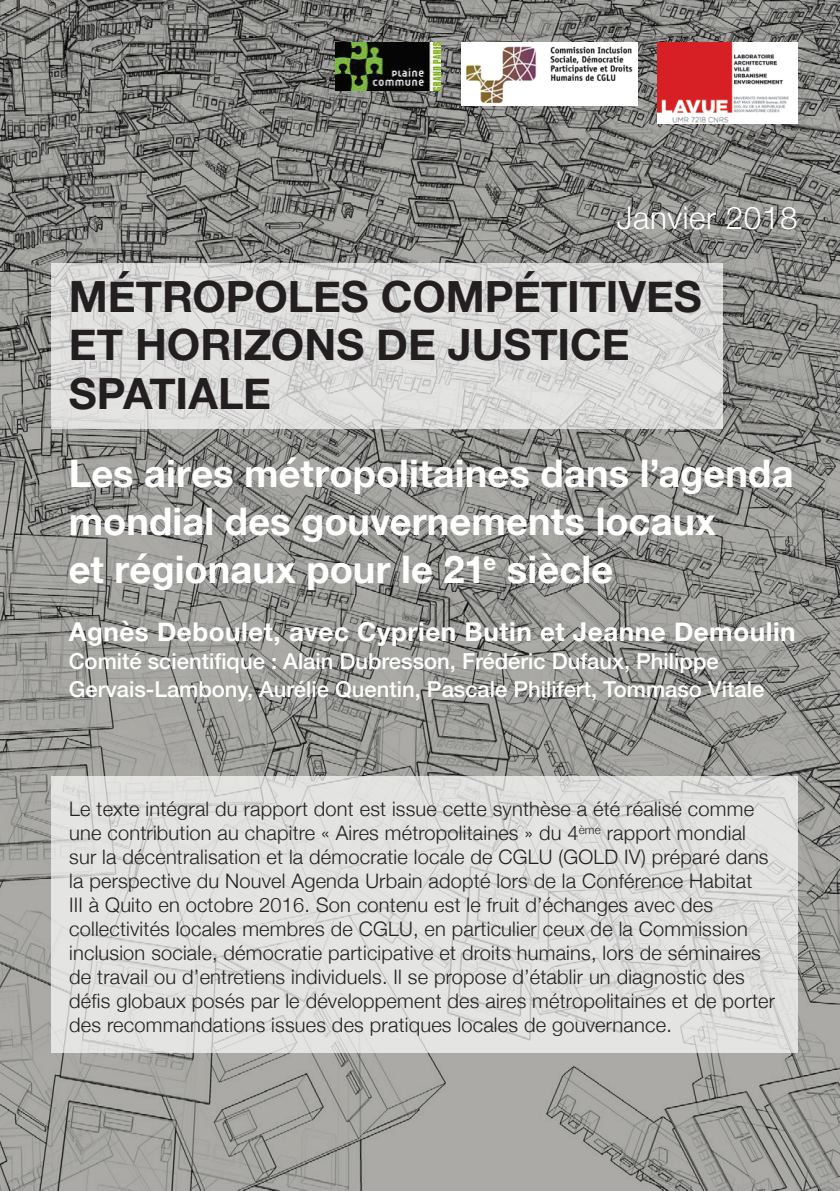
<style>
.page{position:relative;width:840px;height:1191px;background:#fff}
.page>*{position:absolute;margin:0;border:0;box-sizing:border-box;transform-origin:0 0}
.t1{font:700 43px/48.2px "Helvetica Neue";letter-spacing:-.005em;color:#231f20}
.t2{font:700 38px/48px "Helvetica Neue";letter-spacing:.005em;color:#fff}
.t3{font:300 31.4px "Helvetica Neue";letter-spacing:.02em;color:#fff}
.t4{font:700 26px "Helvetica Neue";letter-spacing:.02em;color:#fff}
.t5{font:500 22px/28px "Helvetica Neue";color:#fff}
.t6{font:300 20px/24px "Helvetica Neue";letter-spacing:.01em;color:#231f20}
</style>
<div class="page">
<img style="left:0;top:0;width:839px;height:1191px">
<svg style="left:51px;top:263px;width:671px;height:166px;background:#d9d9d8"></svg>
<svg style="left:51px;top:776px;width:746px;height:276px;background:#dfdfde"></svg>
<img style="left:335px;top:43px;width:105px;height:48px">
<img style="left:657px;top:43px;width:140px;height:80px">
<img style="left:461px;top:43px;width:176px;height:62px">
<h3 class="t3" style="left:616px;top:193px;width:182px">Janvier 2018</h3>
<h1 class="t1" style="left:69px;top:274px;width:634px">MÉTROPOLES COMPÉTITIVES<br>ET HORIZONS DE JUSTICE<br>SPATIALE</h1>
<h2 class="t2" style="left:69px;top:450px;width:726px">Les aires métropolitaines dans l’agenda mondial des gouvernements locaux<br>et régionaux pour le 21<sup>e</sup> siècle</h2>
<h3 class="t4" style="left:69px;top:611px;width:728px">Agnès Deboulet, avec Cyprien Butin et Jeanne Demoulin</h3>
<p class="t5" style="left:69px;top:645px;width:696px">Comité scientifique : Alain Dubresson, Frédéric Dufaux, Philippe<br>Gervais-Lambony, Aurélie Quentin, Pascale Philifert, Tommaso Vitale</p>
<p class="t6" style="left:69px;top:795px;width:707px">Le texte intégral du rapport dont est issue cette synthèse a été réalisé comme une contribution au chapitre « Aires métropolitaines » du 4<sup>ème</sup> rapport mondial sur la décentralisation et la démocratie locale de CGLU (GOLD IV) préparé dans la perspective du Nouvel Agenda Urbain adopté lors de la Conférence Habitat<br>III à Quito en octobre 2016. Son contenu est le fruit d’échanges avec des collectivités locales membres de CGLU, en particulier ceux de la Commission inclusion sociale, démocratie participative et droits humains, lors de séminaires de travail ou d’entretiens individuels. Il se propose d’établir un diagnostic des défis globaux posés par le développement des aires métropolitaines et de porter des recommandations issues des pratiques locales de gouvernance.</p>
</div>
